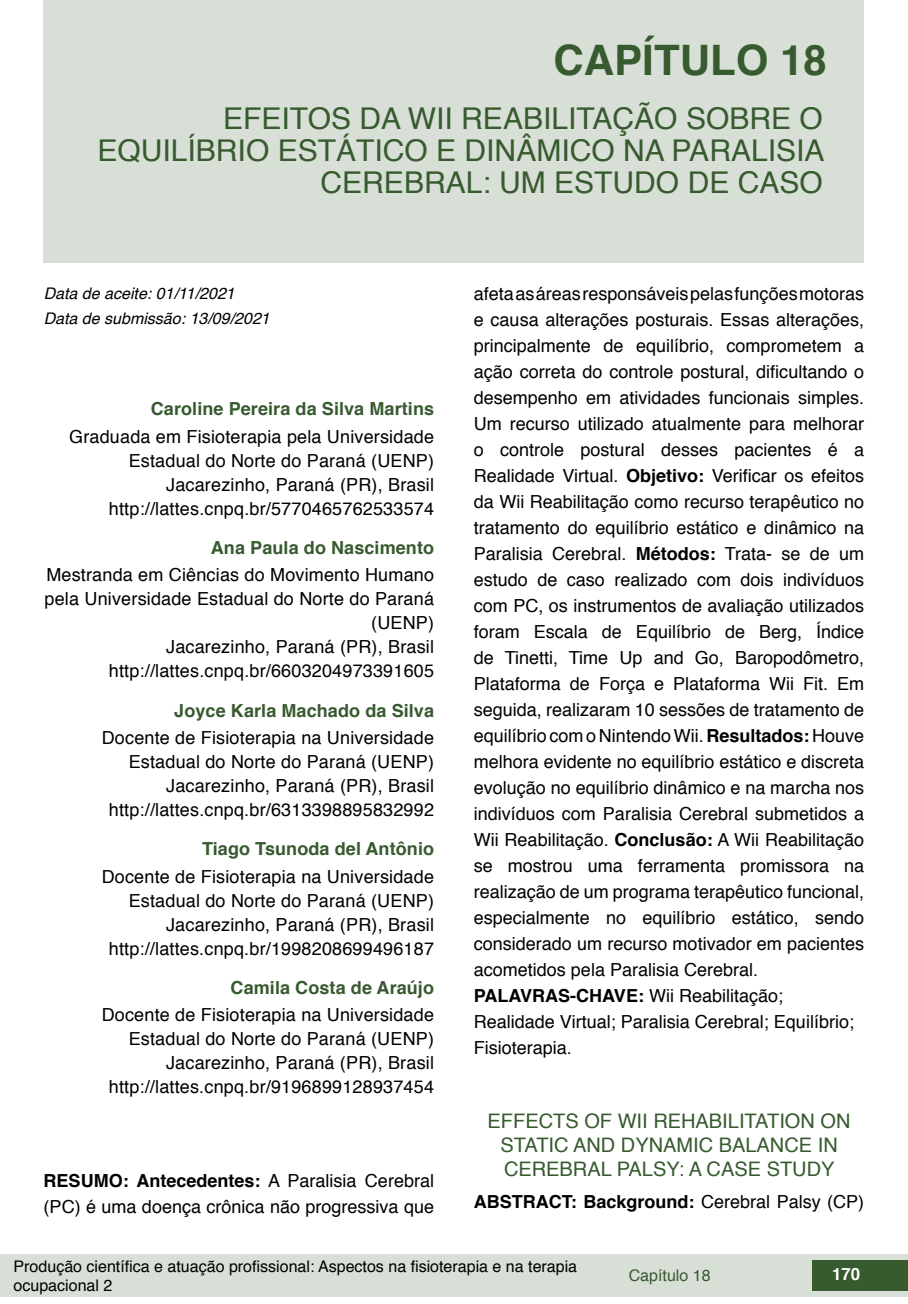
<style>
.page{position:relative;width:908px;height:1304px;background:#fff}
.page>*{position:absolute;margin:0;border:0;box-sizing:border-box;transform-origin:0 0}
.t1{font:700 42px "Helvetica";color:#375a2f}
.t2{font:30px/32px "Helvetica";color:#375a2f;text-align:right}
.t3{font:20px/24px "Helvetica";color:#375a2f;text-align:center}
.t4{font:18px/26px "Helvetica";color:#000;text-align:right}
.t5{font:700 18px "Helvetica";letter-spacing:.005em;color:#375a2f}
.t6{font:700 18px "Helvetica";color:#000}
.t7{font:700 16.8px "Helvetica";color:#fff}
.t8{font:16px/18.2px "Helvetica";color:#000}
.t9{font:italic 16px "Helvetica";color:#000}
.t10{font:16px "Helvetica";color:#375a2f}
.s1{font-weight:700}
.s2{font-weight:400}
</style>
<div class="page">
<div style="left:0;top:1254px;width:906px;height:43px;background:#d8dfd6"></div>
<div style="left:812px;top:1261px;width:95px;height:30px;background:#375a2f"></div>
<div style="left:44px;top:0;width:819px;height:263px;background:#d8dfd6"></div>
<h1 class="t1" style="left:553px;top:26px;width:275px">CAPÍTULO 18</h1>
<h2 class="t2" style="left:97px;top:104px;width:728px">EFEITOS DA WII REABILITAÇÃO SOBRE O<br>EQUILÍBRIO ESTÁTICO E DINÂMICO NA PARALISIA<br>CEREBRAL: UM ESTUDO DE CASO</h2>
<p class="t9" style="left:44px;top:280px;width:192px">Data de aceite: 01/11/2021</p>
<p class="t9" style="left:44px;top:306px;width:227px">Data de submissão: 13/09/2021</p>
<p class="t5" style="left:151px;top:395px;width:284px">Caroline Pereira da Silva Martins</p>
<p class="t4" style="left:69px;top:425px;width:366px;line-height:24px">Graduada em Fisioterapia pela Universidade Estadual do Norte do Paraná (UENP)<br>Jacarezinho, Paraná (PR), Brasil http://lattes.cnpq.br/5770465762533574</p>
<p class="t5" style="left:211px;top:533px;width:225px">Ana Paula do Nascimento</p>
<p class="t4" style="left:45px;top:564px;width:391px;line-height:24px">Mestranda em Ciências do Movimento Humano pela Universidade Estadual do Norte do Paraná (UENP)<br>Jacarezinho, Paraná (PR), Brasil http://lattes.cnpq.br/6603204973391605</p>
<p class="t5" style="left:174px;top:696px;width:261px">Joyce Karla Machado da Silva</p>
<p class="t4" style="left:102px;top:726px;width:333px;line-height:24px">Docente de Fisioterapia na Universidade Estadual do Norte do Paraná (UENP)<br>Jacarezinho, Paraná (PR), Brasil http://lattes.cnpq.br/6313398895832992</p>
<p class="t5" style="left:202px;top:835px;width:233px">Tiago Tsunoda del Antônio</p>
<p class="t4" style="left:102px;top:865px;width:333px;line-height:24px">Docente de Fisioterapia na Universidade Estadual do Norte do Paraná (UENP)<br>Jacarezinho, Paraná (PR), Brasil http://lattes.cnpq.br/1998208699496187</p>
<p class="t5" style="left:230px;top:973px;width:205px">Camila Costa de Araújo</p>
<p class="t4" style="left:102px;top:1004px;width:333px;line-height:24px">Docente de Fisioterapia na Universidade Estadual do Norte do Paraná (UENP)<br>Jacarezinho, Paraná (PR), Brasil http://lattes.cnpq.br/9196899128937454</p>
<p class="t4" style="left:44px;top:1169px;width:392px;text-align:left"><span class="s1">RESUMO: Antecedentes:</span> A Paralisia Cerebral (PC) é uma doença crônica não progressiva que</p>
<p class="t4" style="left:473px;top:281px;width:392px;text-align:left">afeta as áreas responsáveis pelas funções motoras e causa alterações posturais. Essas alterações, principalmente de equilíbrio, comprometem a ação correta do controle postural, dificultando o desempenho em atividades funcionais simples.<br>Um recurso utilizado atualmente para melhorar o controle postural desses pacientes é a Realidade Virtual. <span class="s1">Objetivo:</span> Verificar os efeitos da Wii Reabilitação como recurso terapêutico no tratamento do equilíbrio estático e dinâmico na Paralisia Cerebral. <span class="s1">Métodos:</span> Trata- se de um estudo de caso realizado com dois indivíduos com PC, os instrumentos de avaliação utilizados foram Escala de Equilíbrio de Berg, Índice de Tinetti, Time Up and Go, Baropodômetro, Plataforma de Força e Plataforma Wii Fit. Em seguida, realizaram 10 sessões de tratamento de equilíbrio com o Nintendo Wii. <span class="s1">Resultados:</span> Houve melhora evidente no equilíbrio estático e discreta evolução no equilíbrio dinâmico e na marcha nos indivíduos com Paralisia Cerebral submetidos a Wii Reabilitação. <span class="s1">Conclusão:</span> A Wii Reabilitação se mostrou uma ferramenta promissora na realização de um programa terapêutico funcional, especialmente no equilíbrio estático, sendo considerado um recurso motivador em pacientes acometidos pela Paralisia Cerebral.<br><span class="s1">PALAVRAS-CHAVE:</span> Wii Reabilitação; Realidade Virtual; Paralisia Cerebral; Equilíbrio; Fisioterapia.</p>
<p class="t3" style="left:487px;top:1110px;width:364px">EFFECTS OF WII REHABILITATION ON<br>STATIC AND DYNAMIC BALANCE IN<br>CEREBRAL PALSY: A CASE STUDY</p>
<p class="t6" style="left:473px;top:1187px;width:392px">ABSTRACT: Background: <span class="s2">Cerebral Palsy (CP)</span></p>
<p class="t8" style="left:14px;top:1258px;width:565px">Produção científica e atuação profissional: Aspectos na fisioterapia e na terapia ocupacional 2</p>
<p class="t10" style="left:628px;top:1263px;width:83px">Capítulo 18</p>
<p class="t7" style="left:831px;top:1261px;width:30px">170</p>
</div>
